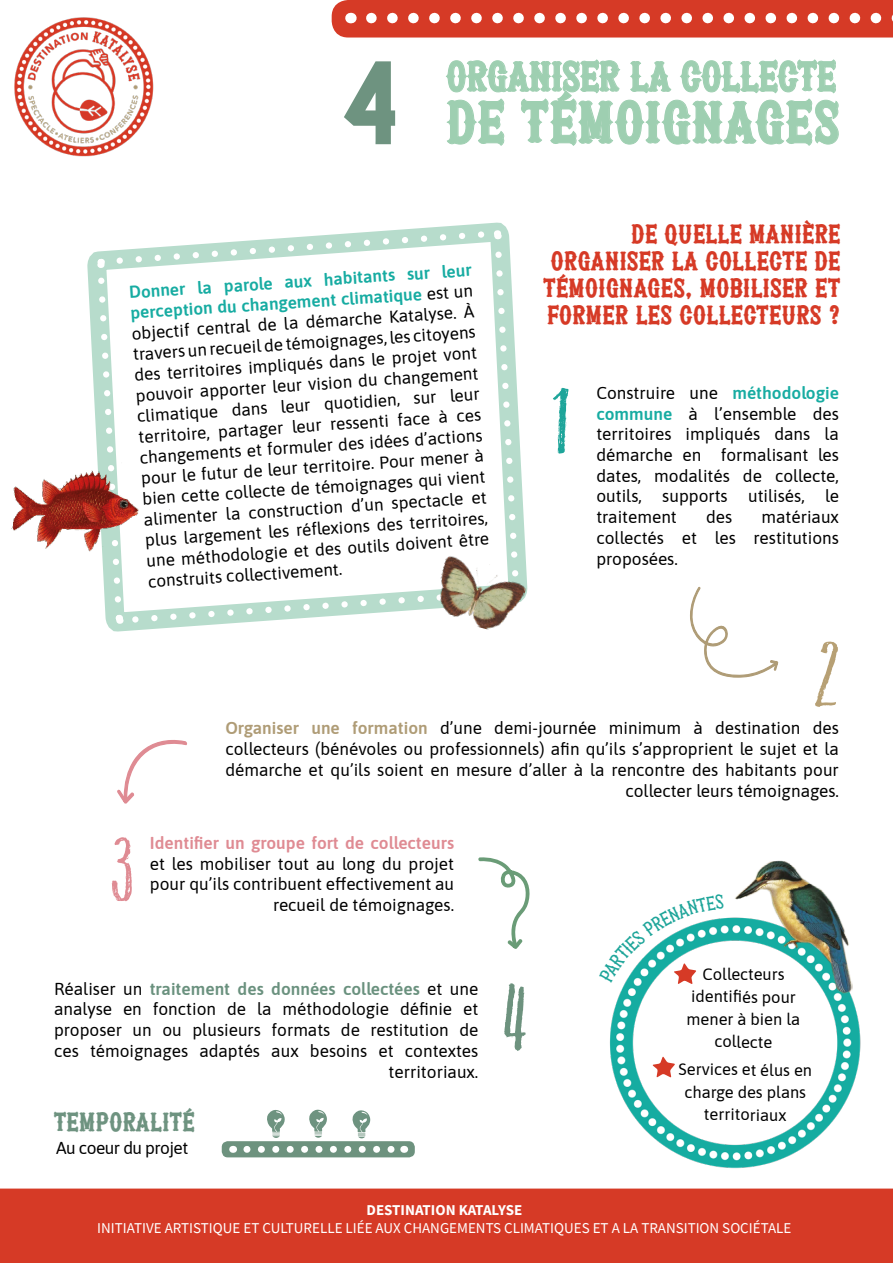
<style>
.page{position:relative;width:893px;height:1263px;background:#fff}
.page>*{position:absolute;margin:0;border:0;box-sizing:border-box;transform-origin:0 0}
.t1{font:108px "Legend M54";color:#6e9380}
.t2{font:60px "Spoodbrush Two";color:#1ea59a}
.t3{font:60px "Spoodbrush Two";color:#df8b93}
.t4{font:60px "Spoodbrush Two";color:#b7a074}
.t5{font:60px "Spoodbrush Two";color:#6d927e}
.t6{font:900 46.5px "Patched PERSONALUSEONLY";letter-spacing:.04em;color:#9ecfb1}
.t7{font:900 33px "Patched PERSONALUSEONLY";letter-spacing:.01em;color:#9ecfb1}
.t8{font:900 21px/27px "Patched PERSONALUSEONLY";letter-spacing:.03em;color:#d63a26;text-align:center}
.t9{font:900 21px "Patched PERSONALUSEONLY";letter-spacing:.03em;color:#6e9380}
.t10{font:17.25px/20.7px "Asap";color:#000;text-align:justify}
.t11{font:17.25px "Asap";letter-spacing:-.03em;color:#000}
.t12{font:16.5px/22.5px "Asap";letter-spacing:-.005em;color:#000;text-align:center}
.t13{font:15px "Source Sans Pro";color:#fff}
.t14{font:700 15px "Source Sans Pro";color:#fff}
.s1{font-weight:600;color:#17aca2}
.s2{font-weight:600;color:#af9c76}
.s3{font-weight:600;color:#df8b93}
.s4{font-weight:600;color:#6a917e}
</style>
<div class="page">
<img style="left:14px;top:17px;width:140px;height:140px">
<svg style="left:332px;top:0;width:561px;height:38px;background:#da5240"></svg>
<svg style="left:446px;top:59px;width:393px;height:87px"></svg>
<svg style="left:94px;top:227px;width:429px;height:400px"></svg>
<img style="left:431px;top:552px;width:97px;height:78px">
<svg style="left:478px;top:857px;width:52px;height:92px"></svg>
<svg style="left:117px;top:740px;width:70px;height:64px"></svg>
<svg style="left:690px;top:586px;width:89px;height:92px"></svg>
<div style="left:0;top:1188px;width:893px;height:75px;background:#d63a26"></div>
<div style="left:222px;top:1141px;width:193px;height:16px;background:#6d927e;border-radius:6px"></div>
<svg style="left:247px;top:1146px;width:148px;height:7px"></svg>
<svg style="left:352px;top:1110px;width:19px;height:28px"></svg>
<svg style="left:267px;top:1110px;width:18px;height:28px"></svg>
<svg style="left:309px;top:1109px;width:18px;height:29px"></svg>
<img style="left:604px;top:917px;width:265px;height:272px">
<img style="left:735px;top:860px;width:118px;height:133px">
<svg style="left:652px;top:1056px;width:23px;height:22px"></svg>
<img style="left:11px;top:460px;width:164px;height:97px">
<svg style="left:604px;top:917px;width:121px;height:67px"></svg>
<p class="t1" style="left:340px;top:44px;width:60px">4</p>
<p class="t7" style="left:446px;top:46px;width:390px">ORGANISER LA COLLECTE</p>
<p class="t6" style="left:446px;top:80px;width:394px">DE TÉMOIGNAGES</p>
<p class="t10" style="left:127px;top:282px;width:346px;rotate:-4deg"><span class="s1">Donner la parole aux habitants sur leur perception du changement climatique</span> est un objectif central de la démarche Katalyse. À travers un recueil de témoignages, les citoyens des territoires impliqués dans le projet vont pouvoir apporter leur vision du changement climatique dans leur quotidien, sur leur territoire, partager leur ressenti face à ces changements et formuler des idées d’actions pour le futur de leur territoire. Pour mener à bien cette collecte de témoignages qui vient alimenter la construction d’un spectacle et plus largement les réfl exions des territoires, une méthodologie et des outils doivent être construits collectivement.</p>
<p class="t8" style="left:631px;top:220px;width:210px">DE QUELLE MANIÈRE</p>
<p class="t8" style="left:543px;top:247px;width:298px">ORGANISER LA COLLECTE DE<br>TÉMOIGNAGES, MOBILISER ET<br>FORMER LES COLLECTEURS ?</p>
<p class="t2" style="left:553px;top:386px;width:20px">1</p>
<p class="t10" style="left:596px;top:382px;width:244px">Construire une <span class="s1">méthodologie commune</span> à l’ensemble des territoires impliqués dans la démarche en formalisant les dates, modalités de collecte, outils, supports utilisés, le traitement</p>
<p class="t10" style="left:706px;top:506px;width:28px">des</p>
<p class="t10" style="left:596px;top:506px;width:244px;text-indent:165px">matériaux collectés et les restitutions proposées.</p>
<p class="t4" style="left:815px;top:639px;width:28px">2</p>
<p class="t3" style="left:112px;top:836px;width:25px">3</p>
<p class="t10" style="left:225px;top:717px;width:615px;text-align:right"><span class="s2">Organiser une formation</span> d’une demi-journée minimum à destination des collecteurs (bénévoles ou professionnels) afin qu’ils s’approprient le sujet et la démarche et qu’ils soient en mesure d’aller à la rencontre des habitants pour collecter leurs témoignages.</p>
<p class="t10" style="left:150px;top:832px;width:306px;text-align:right"><span class="s3">Identifier un groupe fort de collecteurs </span>et les mobiliser tout au long du projet pour qu’ils contribuent effectivement au recueil de témoignages.</p>
<p class="t10" style="left:54px;top:977px;width:426px;text-align:right">Réaliser un <span class="s4">traitement des données collectées</span> et une analyse en fonction de la méthodologie définie et proposer un ou plusieurs formats de restitution de ces témoignages adaptés aux besoins et contextes territoriaux.</p>
<p class="t9" style="left:54px;top:1103px;width:142px">TEMPORALITÉ</p>
<p class="t11" style="left:56px;top:1136px;width:134px">Au coeur du projet</p>
<p class="t5" style="left:504px;top:981px;width:25px">4</p>
<p class="t12" style="left:687px;top:962px;width:115px">Collecteurs identifiés pour mener à bien la collecte</p>
<p class="t12" style="left:678px;top:1057px;width:135px">Services et élus en charge des plans territoriaux</p>
<p class="t14" style="left:366px;top:1200px;width:157px">DESTINATION KATALYSE</p>
<p class="t13" style="left:97px;top:1218px;width:696px">INITIATIVE ARTISTIQUE ET CULTURELLE LIÉE AUX CHANGEMENTS CLIMATIQUES ET A LA TRANSITION SOCIÉTALE</p>
</div>
